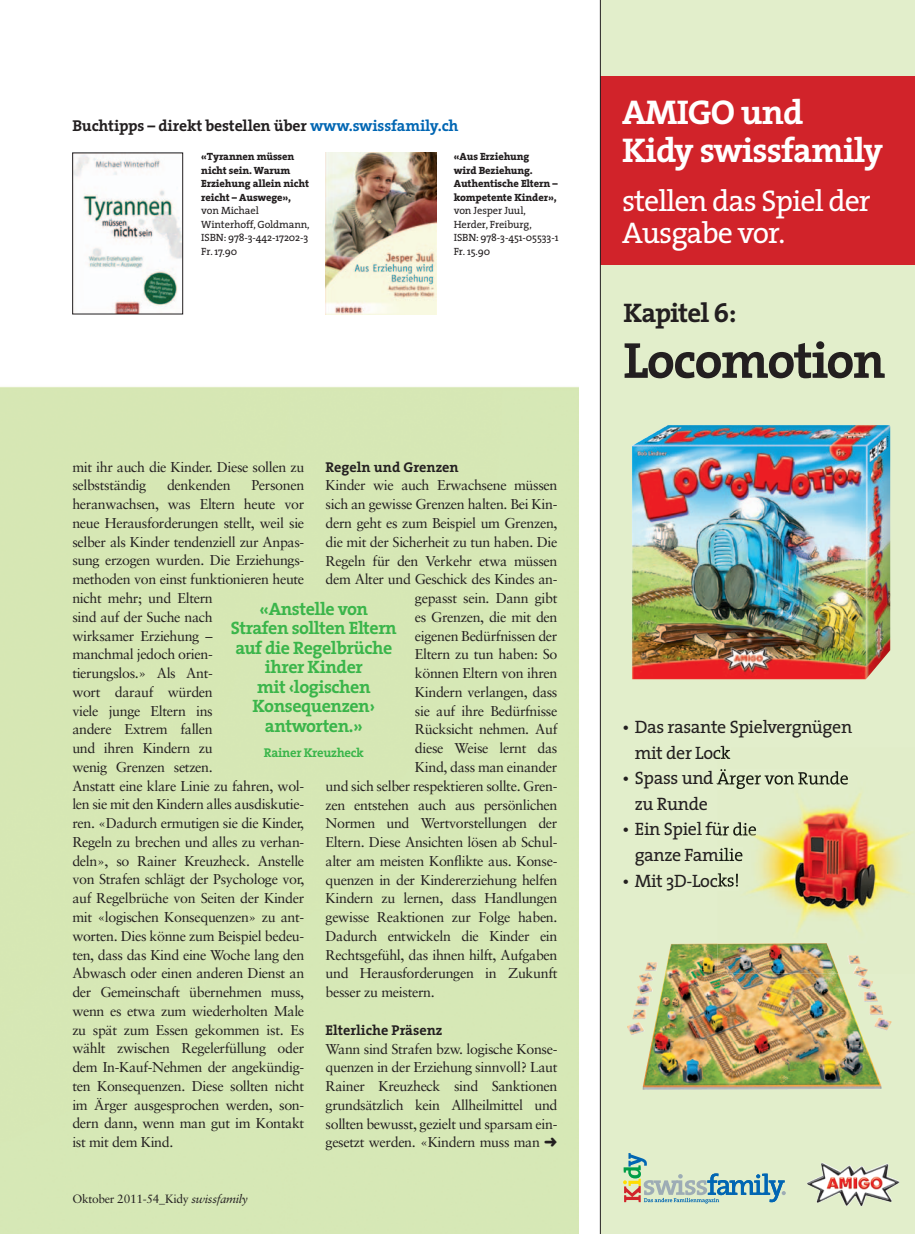
<style>
.page{position:relative;width:915px;height:1234px;background:#fff}
.page>*{position:absolute;margin:0;border:0;box-sizing:border-box;transform-origin:0 0}
.t1{font:700 51px "The Serif";letter-spacing:-.035em;color:#231f20}
.t2{font:700 34.5px/37.5px "The Serif";letter-spacing:-.025em;color:#fff}
.t3{font:30px/31.5px "The Serif";letter-spacing:-.035em;color:#fff}
.t4{font:700 27px "The Serif";letter-spacing:-.035em;color:#231f20}
.t5{font:700 18px/19.5px "The Serif";letter-spacing:-.025em;color:#3ab54a;text-align:center}
.t6{font:18px/25.5px "The Serif";letter-spacing:-.02em;color:#231f20}
.t7{font:700 15.75px "The Serif";letter-spacing:-.01em;color:#231f20}
.t8{font:14.25px/18.8px "Sabon";letter-spacing:-.025em;color:#231f20}
.t9{font:700 14.25px "The Serif";color:#231f20}
.t10{font:700 12.75px "The Serif";letter-spacing:-.025em;color:#3ab54a}
.t11{font:12px "Sabon";letter-spacing:-.025em;color:#231f20}
.t12{font:800 10.5px/13.5px "The Serif";letter-spacing:-.01em;color:#231f20}
.t13{font:10.5px/13.5px "The Serif";letter-spacing:-.01em;color:#231f20}
.s1{color:#0166b3}
.s2{font-style:italic}
</style>
<div class="page">
<img style="left:0;top:152px;width:578px;height:1081px">
<img style="left:74px;top:155px;width:107px;height:157px">
<div style="left:72px;top:153px;width:111px;height:161px;border:1px solid #231f20"></div>
<img style="left:325px;top:153px;width:111px;height:161px">
<div style="left:600px;top:0;width:314px;height:1233px;background:#e2eecb"></div>
<div style="left:600px;top:77px;width:314px;height:188px;background:#d1232a"></div>
<hr style="left:600px;top:0;width:1px;height:1233px;background:#231f20">
<svg style="left:623px;top:1153px;width:162px;height:49px"></svg>
<img style="left:807px;top:1162px;width:92px;height:43px">
<img style="left:632px;top:425px;width:257px;height:254px">
<img style="left:642px;top:943px;width:239px;height:146px">
<img style="left:717px;top:758px;width:194px;height:215px">
<svg style="left:717px;top:747px;width:13px;height:11px"></svg>
<img style="left:717px;top:769px;width:131px;height:19px">
<img style="left:717px;top:771px;width:12px;height:17px">
<img style="left:728px;top:822px;width:28px;height:17px">
<img style="left:717px;top:822px;width:11px;height:17px">
<img style="left:717px;top:847px;width:25px;height:18px">
<img style="left:717px;top:848px;width:6px;height:17px">
<img style="left:717px;top:873px;width:20px;height:16px">
<img style="left:717px;top:942px;width:150px;height:31px">
<svg style="left:544px;top:1137px;width:12px;height:9px"></svg>
<p class="t7" style="left:72px;top:112px;width:387px">Buchtipps – direkt bestellen über <span class="s1">www.swissfamily.ch</span></p>
<p class="t12" style="left:453px;top:150px;width:105px">«Aus Erziehung<br>wird Beziehung.<br>Authentische Eltern – kompetente Kinder»,</p>
<p class="t13" style="left:453px;top:203px;width:106px">von Jesper Juul,<br>Herder, Freiburg,<br>ISBN: 978-3-451-05533-1<br>Fr. 15.90</p>
<p class="t12" style="left:201px;top:150px;width:109px">«Tyrannen müssen nicht sein. Warum<br>Erziehung allein nicht reicht – Auswege»,</p>
<p class="t13" style="left:201px;top:204px;width:110px">von Michael<br>Winterhoff, Goldmann,<br>ISBN: 978-3-442-17202-3<br>Fr. 17.90</p>
<p class="t8" style="left:72px;top:457px;width:233px">mit ihr auch die Kinder. Diese sollen zu selbstständig</p>
<p class="t9" style="left:325px;top:455px;width:135px">Regeln und Grenzen</p>
<p class="t8" style="left:325px;top:476px;width:233px">Kinder wie auch Erwachsene müssen</p>
<p class="t8" style="left:325px;top:494px;width:233px">sich an gewisse Grenzen halten. Bei Kin-</p>
<p class="t8" style="left:325px;top:513px;width:233px">dern geht es zum Beispiel um Grenzen,</p>
<p class="t8" style="left:325px;top:532px;width:233px">die mit der Sicherheit zu tun haben. Die</p>
<p class="t8" style="left:325px;top:551px;width:233px">Regeln für den Verkehr etwa müssen</p>
<p class="t8" style="left:325px;top:569px;width:233px">dem Alter und Geschick des Kindes an-</p>
<p class="t8" style="left:415px;top:588px;width:144px">gepasst sein. Dann gibt</p>
<p class="t8" style="left:415px;top:607px;width:144px">es Grenzen, die mit den</p>
<p class="t8" style="left:415px;top:626px;width:144px">eigenen Bedürfnissen der</p>
<p class="t8" style="left:415px;top:644px;width:144px">Eltern zu tun haben: So</p>
<p class="t8" style="left:415px;top:663px;width:144px">können Eltern von ihren</p>
<p class="t8" style="left:415px;top:682px;width:144px">Kindern verlangen, dass</p>
<p class="t8" style="left:415px;top:701px;width:144px">sie auf ihre Bedürfnisse</p>
<p class="t8" style="left:415px;top:719px;width:144px">Rücksicht nehmen. Auf</p>
<p class="t8" style="left:415px;top:738px;width:144px">diese Weise lernt das</p>
<p class="t8" style="left:415px;top:757px;width:144px">Kind, dass man einander</p>
<p class="t8" style="left:325px;top:776px;width:233px">und sich selber respektieren sollte. Gren-</p>
<p class="t8" style="left:325px;top:794px;width:233px">zen entstehen auch aus persönlichen</p>
<p class="t8" style="left:325px;top:813px;width:233px">Normen und Wertvorstellungen der</p>
<p class="t8" style="left:325px;top:832px;width:233px">Eltern. Diese Ansichten lösen ab Schul-</p>
<p class="t8" style="left:325px;top:851px;width:233px">alter am meisten Konflikte aus. Konse-</p>
<p class="t8" style="left:325px;top:869px;width:233px">quenzen in der Kindererziehung helfen</p>
<p class="t8" style="left:325px;top:888px;width:233px">Kindern zu lernen, dass Handlungen</p>
<p class="t8" style="left:325px;top:907px;width:233px">gewisse Reaktionen zur Folge haben.</p>
<p class="t8" style="left:325px;top:926px;width:233px">Dadurch entwickeln die Kinder ein</p>
<p class="t8" style="left:325px;top:944px;width:233px">Rechtsgefühl, das ihnen hilft, Aufgaben</p>
<p class="t8" style="left:325px;top:963px;width:233px">und Herausforderungen in Zukunft</p>
<p class="t8" style="left:325px;top:982px;width:111px">besser zu meistern.</p>
<p class="t9" style="left:325px;top:1017px;width:118px">Elterliche Präsenz</p>
<p class="t8" style="left:325px;top:1038px;width:233px;text-align:justify">Wann sind Strafen bzw. logische Konse&shy;quenzen in der Erziehung sinnvoll? Laut Rainer Kreuzheck sind Sanktionen grundsätzlich kein Allheilmittel und sollten bewusst, gezielt und sparsam ein&shy;gesetzt werden. «Kindern muss man</p>
<p class="t8" style="left:167px;top:476px;width:65px">denkenden</p>
<p class="t8" style="left:72px;top:476px;width:233px;text-indent:179px">Personen heran wachsen, was Eltern heute vor neue Herausforderungen stellt, weil sie selber als Kinder tendenziell zur Anpas&shy;sung erzogen wurden. Die Erziehungs&shy;methoden von einst funktionieren heute nicht mehr; und Eltern<br>sind auf der Suche nach<br>wirksamer Erziehung –<br>manchmal jedoch orien-<br>tierungslos.» Als Ant-<br>wort darauf würden<br>viele junge Eltern ins<br>andere Extrem fallen<br>und ihren Kindern zu<br>wenig Grenzen setzen.<br>Anstatt eine klare Linie zu fahren, wol&shy;len sie mit den Kindern alles ausdiskutie&shy;ren. «Dadurch ermutigen sie die Kinder,<br>Regeln zu brechen und alles zu verhan&shy;deln», so Rainer Kreuzheck. Anstelle von Strafen schlägt der Psychologe vor, auf Regelbrüche von Seiten der Kinder mit «logischen Konsequenzen» zu ant&shy;worten. Dies könne zum Beispiel bedeu&shy;ten, dass das Kind eine Woche lang den<br>Abwasch oder einen anderen Dienst an der Gemeinschaft übernehmen muss, wenn es etwa zum wiederholten Male zu spät zum Essen gekommen ist. Es wählt zwischen Regelerfüllung oder dem In-Kauf-Nehmen der angekündig&shy;ten Konsequenzen. Diese sollten nicht im Ärger ausgesprochen werden, son&shy;dern dann, wenn man gut im Kontakt ist mit dem Kind.</p>
<p class="t5" style="left:231px;top:598px;width:167px">«Anstelle von<br>Strafen sollten Eltern auf die Regelbrüche ihrer Kinder<br>mit ‹logischen<br>Konsequenzen› antworten.»</p>
<p class="t10" style="left:264px;top:741px;width:101px">Rainer Kreuzheck</p>
<p class="t11" style="left:72px;top:1191px;width:177px">Oktober 2011-54<span class="s2">_</span>Kidy <span class="s2">swissfamily</span></p>
<h2 class="t2" style="left:621px;top:93px;width:262px">AMIGO und<br>Kidy swissfamily</h2>
<h3 class="t3" style="left:621px;top:184px;width:250px">stellen das Spiel der<br>Ausgabe vor.</h3>
<h3 class="t4" style="left:623px;top:290px;width:115px">Kapitel 6:</h3>
<h1 class="t1" style="left:623px;top:318px;width:263px">Locomotion</h1>
<p class="t6" style="left:634px;top:713px;width:219px;text-indent:-13px">• Das rasante Spielvergnügen mit der Lock</p>
<p class="t6" style="left:634px;top:790px;width:75px">zu Runde</p>
<p class="t6" style="left:621px;top:815px;width:136px;text-align:center">• Ein Spiel für die ganze Familie</p>
<p class="t6" style="left:621px;top:866px;width:119px">• Mit 3D-Locks!</p>
</div>
